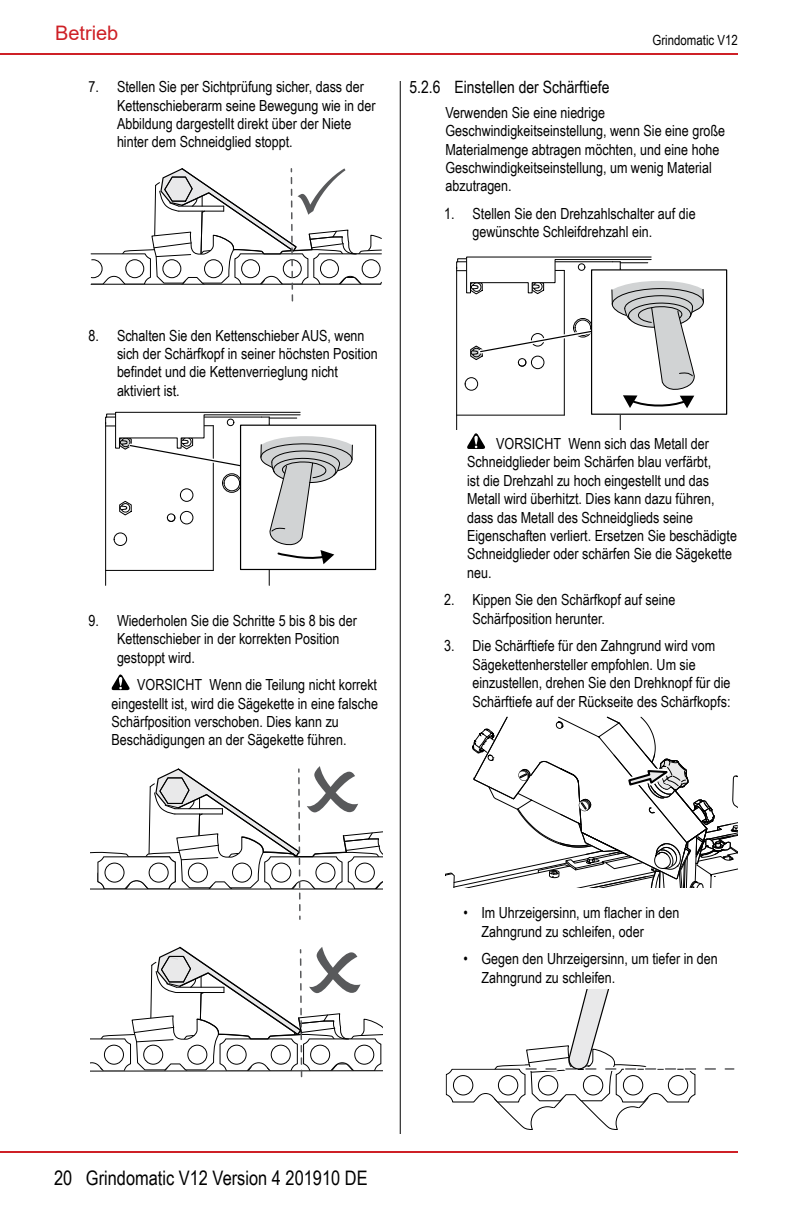
<style>
.page{position:relative;width:792px;height:1224px;background:#fff}
.page>*{position:absolute;margin:0;border:0;box-sizing:border-box;transform-origin:0 0}
.t1{font:20px "Arial Narrow";color:#000}
.t2{font:20px "Arial";color:#ce2026}
.t3{font:17px "Arial Narrow";color:#000}
.Body_text_under_numb{font:15.4px/18.4px "Arial Narrow";color:#000}
.Body{font:15.4px/18.4px "Arial Narrow";color:#000}
.t4{font:14px "Arial Narrow";color:#000}
</style>
<div class="page">
<hr style="left:0;top:1151px;width:738px;height:2px;background:#ce2026">
<hr style="left:0;top:53px;width:738px;height:2px;background:#ce2026">
<hr style="left:400px;top:81px;width:1px;height:1053px;background:#000">
<svg style="left:111px;top:674px;width:19px;height:16px"></svg>
<svg style="left:90px;top:168px;width:292px;height:134px"></svg>
<hr style="left:269px;top:424px;width:1px;height:161px;background:#000">
<hr style="left:106px;top:570px;width:107px;height:1px;background:#000">
<hr style="left:213px;top:426px;width:1px;height:144px;background:#000">
<hr style="left:105px;top:422px;width:1px;height:163px;background:#000">
<div style="left:241px;top:425px;width:135px;height:144px;background:#fff"></div>
<div style="left:240px;top:425px;width:136px;height:145px;border:1px solid #000"></div>
<svg style="left:105px;top:412px;width:248px;height:152px"></svg>
<svg style="left:90px;top:946px;width:292px;height:132px"></svg>
<svg style="left:90px;top:766px;width:292px;height:153px"></svg>
<svg style="left:467px;top:433px;width:18px;height:16px"></svg>
<hr style="left:620px;top:269px;width:1px;height:161px;background:#000">
<hr style="left:457px;top:415px;width:107px;height:1px;background:#000">
<hr style="left:564px;top:270px;width:1px;height:145px;background:#000">
<hr style="left:456px;top:267px;width:1px;height:163px;background:#000">
<div style="left:592px;top:270px;width:135px;height:144px;background:#fff"></div>
<div style="left:591px;top:269px;width:136px;height:146px;border:1px solid #000"></div>
<svg style="left:456px;top:256px;width:248px;height:152px"></svg>
<svg style="left:446px;top:717px;width:292px;height:171px"></svg>
<svg style="left:446px;top:989px;width:288px;height:141px"></svg>
<p class="t2" style="left:55px;top:19px;width:65px">Betrieb</p>
<p class="Body_text_under_numb" style="left:117px;top:77px;width:260px;text-indent:-28px">7. Stellen Sie per Sichtprüfung sicher, dass der Kettenschieberarm seine Bewegung wie in der Abbildung dargestellt direkt über der Niete hinter dem Schneidglied stoppt.</p>
<p class="t4" style="left:652px;top:30px;width:87px">Grindomatic V12</p>
<p class="t3" style="left:410px;top:75px;width:201px">5.2.6 Einstellen der Schärftiefe</p>
<p class="Body" style="left:446px;top:103px;width:281px">Verwenden Sie eine niedrige Geschwindigkeitseinstellung, wenn Sie eine große Materialmenge abtragen möchten, und eine hohe Geschwindigkeitseinstellung, um wenig Material abzutragen.</p>
<p class="Body_text_under_numb" style="left:472px;top:204px;width:225px;text-indent:-28px">1. Stellen Sie den Drehzahlschalter auf die gewünschte Schleifdrehzahl ein.</p>
<p class="Body_text_under_numb" style="left:117px;top:325px;width:262px;text-indent:-28px">8. Schalten Sie den Kettenschieber AUS, wenn sich der Schärfkopf in seiner höchsten Position befindet und die Kettenverrieglung nicht aktiviert ist.</p>
<p class="Body_text_under_numb" style="left:117px;top:611px;width:241px;text-indent:-28px">9. Wiederholen Sie die Schritte 5 bis 8 bis der<br>Kettenschieber in der korrekten Position gestoppt wird.</p>
<p class="Body_text_under_numb" style="left:112px;top:675px;width:268px;text-indent:26px">VORSICHT Wenn die Teilung nicht korrekt eingestellt ist, wird die Sägekette in eine falsche Schärfposition verschoben. Dies kann zu Beschädigungen an der Sägekette führen.</p>
<p class="Body_text_under_numb" style="left:467px;top:434px;width:271px;text-indent:29px">VORSICHT Wenn sich das Metall der Schneidglieder beim Schärfen blau verfärbt,<br>ist die Drehzahl zu hoch eingestellt und das Metall wird überhitzt. Dies kann dazu führen, dass das Metall des Schneidglieds seine Eigenschaften verliert. Ersetzen Sie beschädigte Schneidglieder oder schärfen Sie die Sägekette neu.</p>
<p class="Body_text_under_numb" style="left:472px;top:590px;width:204px;text-indent:-28px">2. Kippen Sie den Schärfkopf auf seine<br>Schärfposition herunter.</p>
<p class="Body_text_under_numb" style="left:472px;top:636px;width:260px;text-indent:-28px">3. Die Schärftiefe für den Zahngrund wird vom Sägekettenhersteller empfohlen. Um sie einzustellen, drehen Sie den Drehknopf für die Schärftiefe auf der Rückseite des Schärfkopfs:</p>
<p class="Body_text_under_numb" style="left:482px;top:903px;width:200px;text-indent:-18px">• Im Uhrzeigersinn, um flacher in den<br>Zahngrund zu schleifen, oder</p>
<p class="Body_text_under_numb" style="left:482px;top:949px;width:238px;text-indent:-18px">• Gegen den Uhrzeigersinn, um tiefer in den<br>Zahngrund zu schleifen.</p>
<p class="t1" style="left:54px;top:1163px;width:315px">20 Grindomatic V12 Version 4 201910 DE</p>
</div>
